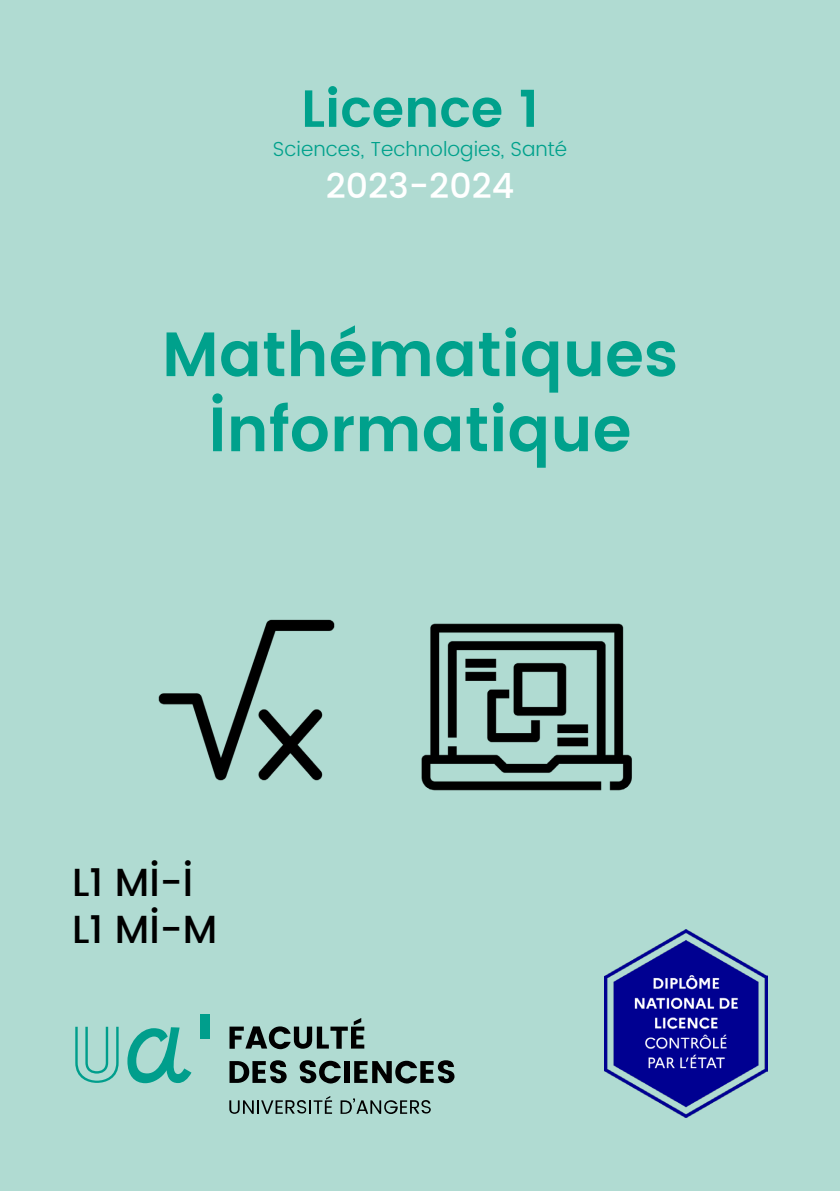
<style>
.page{position:relative;width:840px;height:1191px;background:#fff}
.page>*{position:absolute;margin:0;border:0;box-sizing:border-box;transform-origin:0 0}
.t1{font:600 62.6px "UA Poppins Texte";color:#00a18c}
.t2{font:600 52.2px "UA Poppins Texte";color:#00a18c}
.t3{font:500 39.2px "UA Poppins Texte";color:#000}
.t4{font:500 34.8px "UA Poppins Texte";color:#fff}
.t5{font:300 20.2px "UA Poppins Texte";color:#00a18c}
</style>
<div class="page">
<div style="left:0;top:0;width:839px;height:1191px;background:#b0dbd2"></div>
<img style="left:158px;top:619px;width:177px;height:162px">
<img style="left:421px;top:623px;width:211px;height:168px">
<svg style="left:229px;top:1096px;width:103px;height:17px"></svg>
<svg style="left:340px;top:1098px;width:90px;height:16px"></svg>
<div style="left:200px;top:1014px;width:9px;height:24px;background:#009e8c"></div>
<svg style="left:229px;top:1018px;width:135px;height:31px"></svg>
<svg style="left:229px;top:1060px;width:57px;height:23px"></svg>
<svg style="left:299px;top:1060px;width:42px;height:23px"></svg>
<div style="left:344px;top:1061px;width:5px;height:22px;background:#000"></div>
<svg style="left:354px;top:1060px;width:100px;height:23px"></svg>
<svg style="left:75px;top:1026px;width:43px;height:56px"></svg>
<svg style="left:127px;top:1027px;width:64px;height:56px"></svg>
<img style="left:604px;top:930px;width:163px;height:187px">
<p class="t2" style="left:301px;top:69px;width:239px">Licence 1</p>
<p class="t5" style="left:273px;top:134px;width:295px">Sciences, Technologies, Santé</p>
<p class="t4" style="left:325px;top:160px;width:190px">2023-2024</p>
<p class="t1" style="left:162px;top:307px;width:517px">Mathématiques</p>
<p class="t1" style="left:208px;top:382px;width:424px">Informatique</p>
<p class="t3" style="left:72px;top:853px;width:122px">L1 MI-I</p>
<p class="t3" style="left:72px;top:900px;width:147px">L1 MI-M</p>
</div>
